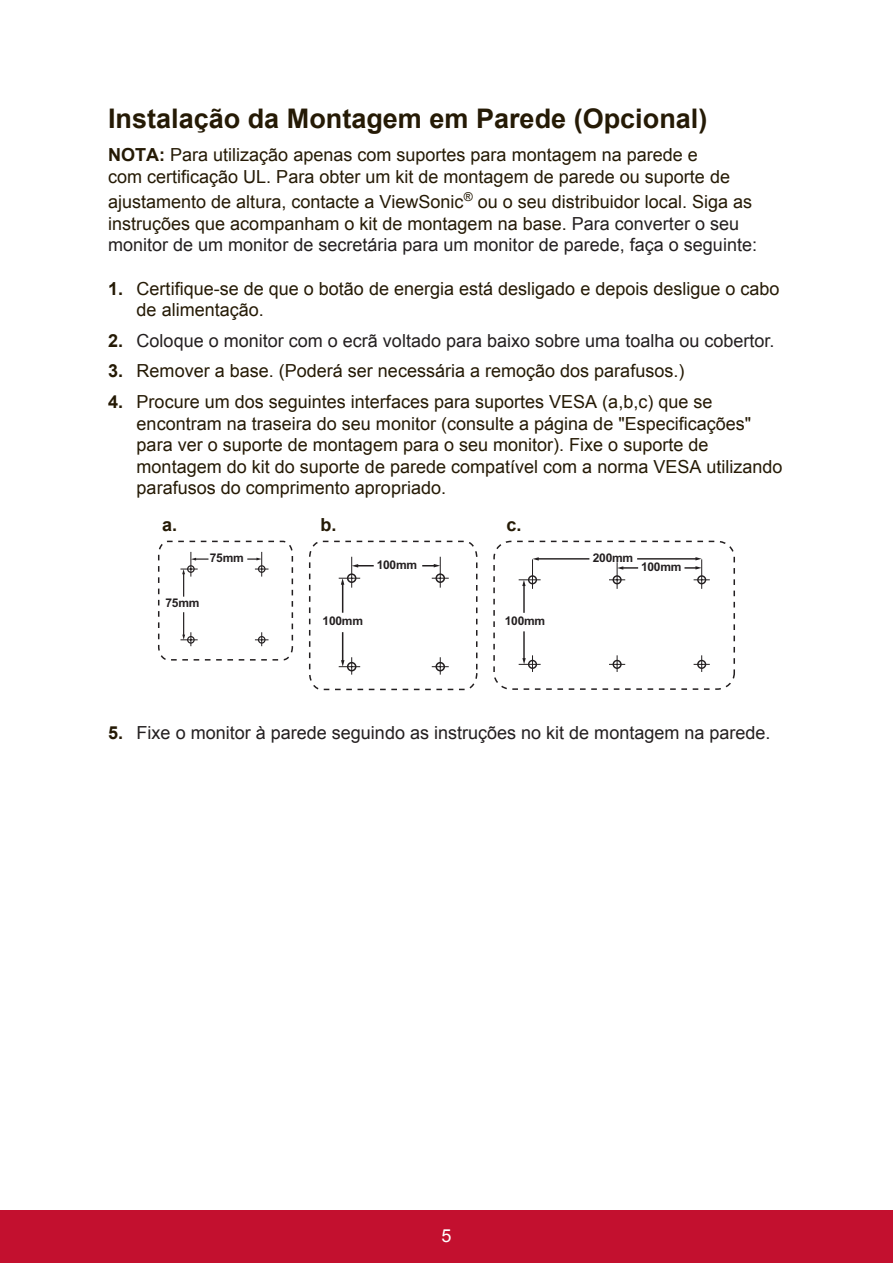
<style>
.page{position:relative;width:893px;height:1263px;background:#fff}
.page>*{position:absolute;margin:0;border:0;box-sizing:border-box;transform-origin:0 0}
.t1{font:700 27px "Arial";color:#251a05}
.t2{font:18px/21.6px "Arial";color:#251a05}
.t3{font:18px "Arial";color:#231f20}
.t4{font:700 18px "Arial";color:#251a05}
.t5{font:18px "Arial";color:#fff}
.t6{font:700 12px "Arial";letter-spacing:-.02em;color:#231f20}
.s1{font-weight:700}
.s2{color:#231f20}
.s3{font-weight:700;color:#251a05}
</style>
<div class="page">
<div style="left:0;top:1210px;width:892px;height:53px;background:#c3102f"></div>
<svg style="left:158px;top:540px;width:136px;height:121px"></svg>
<svg style="left:308px;top:540px;width:170px;height:150px"></svg>
<hr style="left:532px;top:559px;width:1px;height:30px;background:#231f20">
<svg style="left:518px;top:575px;width:22px;height:97px"></svg>
<hr style="left:537px;top:558px;width:52px;height:1px;background:#231f20">
<svg style="left:532px;top:557px;width:6px;height:3px"></svg>
<svg style="left:609px;top:557px;width:100px;height:115px"></svg>
<div style="left:493px;top:540px;width:241px;height:150px;border:2px dashed #231f20;border-radius:17px"></div>
<h1 class="t1" style="left:108px;top:100px;width:600px">Instalação da Montagem em Parede (Opcional)</h1>
<p class="t2" style="left:108px;top:144px;width:623px"><span class="s1">NOTA:</span> Para utilização apenas com suportes para montagem na parede e com certificação UL. Para obter um kit de montagem de parede ou suporte de</p>
<p class="t2" style="left:108px;top:191px;width:650px">ajustamento de altura, contacte a ViewSonic<sup>®</sup> ou o seu distribuidor local. Siga as instruções que acompanham o kit de montagem na base. <span class="s2">Para converter o seu monitor de um monitor de secretária para um monitor de parede, faça o seguinte:</span></p>
<p class="t2" style="left:136px;top:278px;width:644px;text-indent:-28px"><span class="s1">1.</span> Certifique-se de que o botão de energia está desligado e depois desligue o cabo de alimentação.</p>
<p class="t3" style="left:108px;top:329px;width:667px"><span class="s3">2.</span> Coloque o monitor com o ecrã voltado para baixo sobre uma toalha ou cobertor.</p>
<p class="t2" style="left:108px;top:360px;width:577px"><span class="s1">3.</span> Remover a base. (Poderá ser necessária a remoção dos parafusos.)</p>
<p class="t2" style="left:136px;top:391px;width:647px;text-indent:-28px"><span class="s1">4.</span> Procure um dos seguintes interfaces para suportes VESA (a,b,c) que se encontram na traseira do seu monitor (consulte a página de "Especificações" para ver o suporte de montagem para o seu monitor). Fixe o suporte de montagem do kit do suporte de parede compatível com a norma VESA utilizando parafusos do comprimento apropriado.</p>
<p class="t4" style="left:162px;top:513px;width:17px">a.</p>
<p class="t4" style="left:320px;top:513px;width:18px">b.</p>
<p class="t4" style="left:506px;top:513px;width:17px">c.</p>
<p class="t6" style="left:210px;top:550px;width:35px">75mm</p>
<p class="t6" style="left:165px;top:595px;width:35px">75mm</p>
<p class="t6" style="left:376px;top:556px;width:42px">100mm</p>
<p class="t6" style="left:322px;top:613px;width:42px">100mm</p>
<p class="t6" style="left:504px;top:612px;width:42px">100mm</p>
<p class="t6" style="left:592px;top:549px;width:42px">200mm</p>
<p class="t6" style="left:640px;top:558px;width:42px">100mm</p>
<p class="t3" style="left:108px;top:721px;width:663px"><span class="s3">5.</span> Fixe o monitor à parede seguindo as instruções no kit de montagem na parede.</p>
<p class="t5" style="left:441px;top:1223px;width:12px">5</p>
</div>
